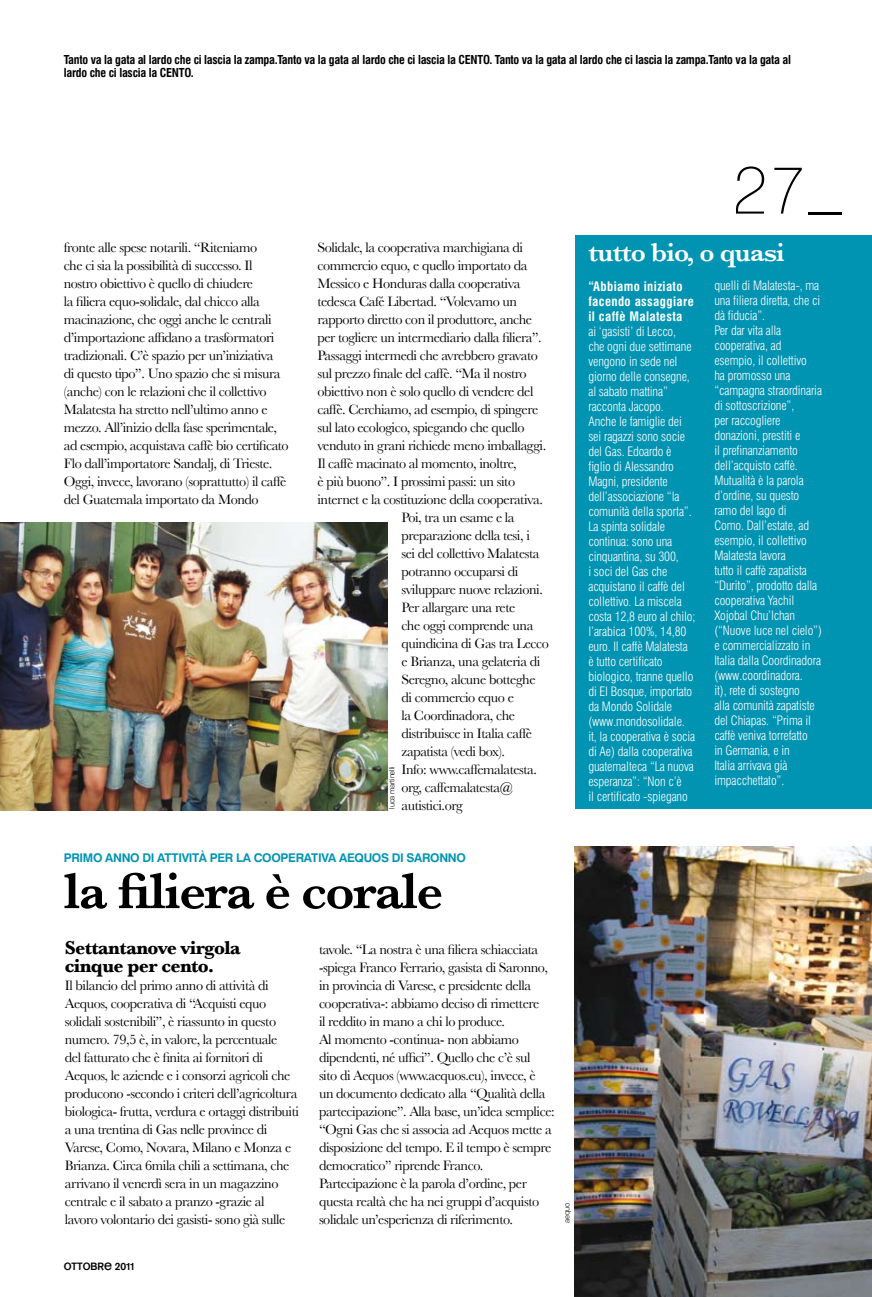
<style>
.page{position:relative;width:872px;height:1297px;background:#fff}
.page>*{position:absolute;margin:0;border:0;box-sizing:border-box;transform-origin:0 0}
.t1{font:100 67.5px "Swiss 721 BT";color:#000}
.t2{font:600 52.5px "Baskerville";letter-spacing:-.03em;color:#000}
.t3{font:600 27px "Baskerville";letter-spacing:-.03em;color:#fff}
.t4{font:700 19.5px/18px "Baskerville";letter-spacing:-.03em;color:#000}
.t5{font:14.25px/18px "Baskerville";letter-spacing:-.03em;color:#000}
.t6{font:300 condensed 12.75px/15px "Swiss 721 BT";letter-spacing:-.01em;color:#fff}
.t7{font:700 condensed 12.75px/15px "Swiss 721 BT";letter-spacing:.03em;color:#fff}
.t8{font:700 condensed 12px/13.5px "Swiss 721 BT";letter-spacing:-.02em;color:#000}
.t9{font:700 12px "Swiss 721 BT";letter-spacing:-.03em;color:#0094b2}
.t10{font:10.5px "Mono Alphabet";color:#000}
.t11{font:300 7.5px "Swiss 721 BT";letter-spacing:-.02em;color:#000}
</style>
<div class="page">
<img style="left:574px;top:846px;width:298px;height:451px">
<img style="left:0;top:522px;width:387px;height:288px">
<div style="left:575px;top:235px;width:297px;height:573px;background:#0094b2"></div>
<p class="t8" style="left:64px;top:53px;width:728px">Tanto va la gata al lardo che ci lascia la zampa.Tanto va la gata al lardo che ci lascia la CENTO. Tanto va la gata al lardo che ci lascia la zampa.Tanto va la gata al lardo che ci lascia la CENTO.</p>
<p class="t5" style="left:64px;top:238px;width:226px">fronte alle spese notarili. “Riteniamo<br>che ci sia la possibilità di successo. Il nostro obiettivo è quello di chiudere<br>la filiera equo-solidale, dal chicco alla macinazione, che oggi anche le centrali d’importazione affidano a trasformatori tradizionali. C’è spazio per un’iniziativa<br>di questo tipo”. Uno spazio che si misura (anche) con le relazioni che il collettivo Malatesta ha stretto nell’ultimo anno e mezzo. All’inizio della fase sperimentale, ad esempio, acquistava caffè bio certificato Flo dall’importatore Sandalj, di Trieste.<br>Oggi, invece, lavorano (soprattutto) il caffè del Guatemala importato da Mondo</p>
<p class="t5" style="left:317px;top:238px;width:207px">Solidale, la cooperativa marchigiana di</p>
<p class="t5" style="left:317px;top:256px;width:211px">commercio equo, e quello importato da</p>
<p class="t5" style="left:317px;top:274px;width:204px">Messico e Honduras dalla cooperativa</p>
<p class="t5" style="left:317px;top:292px;width:201px">tedesca Café Libertad. “Volevamo un</p>
<p class="t5" style="left:317px;top:310px;width:216px">rapporto diretto con il produttore, anche</p>
<p class="t5" style="left:317px;top:328px;width:226px">per togliere un intermediario dalla filiera”.</p>
<p class="t5" style="left:317px;top:346px;width:222px">Passaggi intermedi che avrebbero gravato</p>
<p class="t5" style="left:317px;top:364px;width:210px">sul prezzo finale del caffè. “Ma il nostro</p>
<p class="t5" style="left:317px;top:382px;width:217px">obiettivo non è solo quello di vendere del</p>
<p class="t5" style="left:317px;top:400px;width:222px">caffè. Cerchiamo, ad esempio, di spingere</p>
<p class="t5" style="left:317px;top:418px;width:209px">sul lato ecologico, spiegando che quello</p>
<p class="t5" style="left:317px;top:436px;width:230px">venduto in grani richiede meno imballaggi.</p>
<p class="t5" style="left:317px;top:454px;width:201px">Il caffè macinato al momento, inoltre,</p>
<p class="t5" style="left:317px;top:472px;width:199px">è più buono”. I prossimi passi: un sito</p>
<p class="t5" style="left:317px;top:490px;width:227px">internet e la costituzione della cooperativa.</p>
<p class="t5" style="left:401px;top:508px;width:115px">Poi, tra un esame e la</p>
<p class="t5" style="left:401px;top:526px;width:130px">preparazione della tesi, i</p>
<p class="t5" style="left:401px;top:544px;width:140px">sei del collettivo Malatesta</p>
<p class="t5" style="left:401px;top:562px;width:118px">potranno occuparsi di</p>
<p class="t5" style="left:401px;top:580px;width:143px">sviluppare nuove relazioni.</p>
<p class="t5" style="left:401px;top:598px;width:115px">Per allargare una rete</p>
<p class="t5" style="left:401px;top:616px;width:133px">che oggi comprende una</p>
<p class="t5" style="left:401px;top:634px;width:149px">quindicina di Gas tra Lecco</p>
<p class="t5" style="left:401px;top:652px;width:140px">e Brianza, una gelateria di</p>
<p class="t5" style="left:401px;top:670px;width:136px">Seregno, alcune botteghe</p>
<p class="t5" style="left:401px;top:688px;width:114px">di commercio equo e</p>
<p class="t5" style="left:401px;top:706px;width:115px">la Coordinadora, che</p>
<p class="t5" style="left:401px;top:724px;width:132px">distribuisce in Italia caffè</p>
<p class="t5" style="left:401px;top:742px;width:105px">zapatista (vedi box).</p>
<p class="t5" style="left:401px;top:760px;width:137px">Info: www.caffemalatesta.</p>
<p class="t5" style="left:401px;top:778px;width:113px">org, caffemalatesta@</p>
<p class="t5" style="left:401px;top:796px;width:63px">autistici.org</p>
<p class="t11" style="left:387px;top:809px;width:44px;rotate:-90deg">luca martinelli</p>
<p class="t9" style="left:64px;top:850px;width:403px">PRIMO ANNO DI ATTIVITÀ PER LA COOPERATIVA AEQUOS DI SARONNO</p>
<h2 class="t2" style="left:64px;top:860px;width:381px">la filiera è corale</h2>
<h3 class="t4" style="left:65px;top:939px;width:177px">Settantanove virgola cinque per cento.</h3>
<p class="t5" style="left:65px;top:976px;width:236px">Il bilancio del primo anno di attività di Aequos, cooperativa di “Acquisti equo solidali sostenibili”, è riassunto in questo numero. 79,5 è, in valore, la percentuale<br>del fatturato che è finita ai fornitori di Aequos, le aziende e i consorzi agricoli che producono -secondo i criteri dell’agricoltura biologica- frutta, verdura e ortaggi distribuiti a una trentina di Gas nelle province di Varese, Como, Novara, Milano e Monza e Brianza. Circa 6mila chili a settimana, che arrivano il venerdì sera in un magazzino centrale e il sabato a pranzo -grazie al lavoro volontario dei gasisti- sono già sulle</p>
<p class="t5" style="left:319px;top:940px;width:237px">tavole. “La nostra è una filiera schiacciata -spiega Franco Ferrario, gasista di Saronno, in provincia di Varese, e presidente della cooperativa-: abbiamo deciso di rimettere<br>il reddito in mano a chi lo produce.<br>Al momento -continua- non abbiamo dipendenti, né uffici”. Quello che c’è sul<br>sito di Aequos (www.aequos.eu), invece, è<br>un documento dedicato alla “Qualità della partecipazione”. Alla base, un’idea semplice: “Ogni Gas che si associa ad Aequos mette a disposizione del tempo. E il tempo è sempre democratico” riprende Franco.<br>Partecipazione è la parola d’ordine, per questa realtà che ha nei gruppi d’acquisto solidale un’esperienza di riferimento.</p>
<p class="t11" style="left:562px;top:1223px;width:21px;rotate:-90deg">aequo</p>
<p class="t10" style="left:64px;top:1260px;width:72px">OTTOBRE 2011</p>
<h1 class="t1" style="left:732px;top:149px;width:111px">27_</h1>
<h3 class="t3" style="left:588px;top:236px;width:198px">tutto bio, o quasi</h3>
<p class="t7" style="left:588px;top:279px;width:107px">“Abbiamo iniziato facendo assaggiare il caffè Malatesta</p>
<p class="t6" style="left:588px;top:324px;width:109px">ai ‘gasisti’ di Lecco, che ogni due settimane vengono in sede nel giorno delle consegne, al sabato mattina” racconta Jacopo.<br>Anche le famiglie dei sei ragazzi sono socie del Gas. Edoardo è figlio di Alessandro<br>Magni, presidente dell’associazione “la comunità della sporta”.<br>La spinta solidale continua: sono una cinquantina, su 300,<br>i soci del Gas che acquistano il caffè del collettivo. La miscela costa 12,8 euro al chilo; l’arabica 100%, 14,80 euro. Il caffè Malatesta è tutto certificato biologico, tranne quello di El Bosque, importato da Mondo Solidale (www.mondosolidale. it, la cooperativa è socia di Ae) dalla cooperativa guatemalteca “La nuova esperanza”: “Non c’è<br>il certificato -spiegano</p>
<p class="t6" style="left:714px;top:278px;width:109px">quelli di Malatesta-, ma una filiera diretta, che ci dà fiducia”.<br>Per dar vita alla cooperativa, ad esempio, il collettivo<br>ha promosso una “campagna straordinaria di sottoscrizione”,<br>per raccogliere donazioni, prestiti e<br>il prefinanziamento dell’acquisto caffè.<br>Mutualità è la parola d’ordine, su questo ramo del lago di<br>Como. Dall’estate, ad esempio, il collettivo<br>Malatesta lavora<br>tutto il caffè zapatista “Durito”, prodotto dalla cooperativa Yachil<br>Xojobal Chu’lchan (“Nuove luce nel cielo”) e commercializzato in<br>Italia dalla Coordinadora (www.coordinadora.<br>it), rete di sostegno<br>alla comunità zapatiste del Chiapas. “Prima il caffè veniva torrefatto<br>in Germania, e in<br>Italia arrivava già impacchettato”.</p>
</div>
